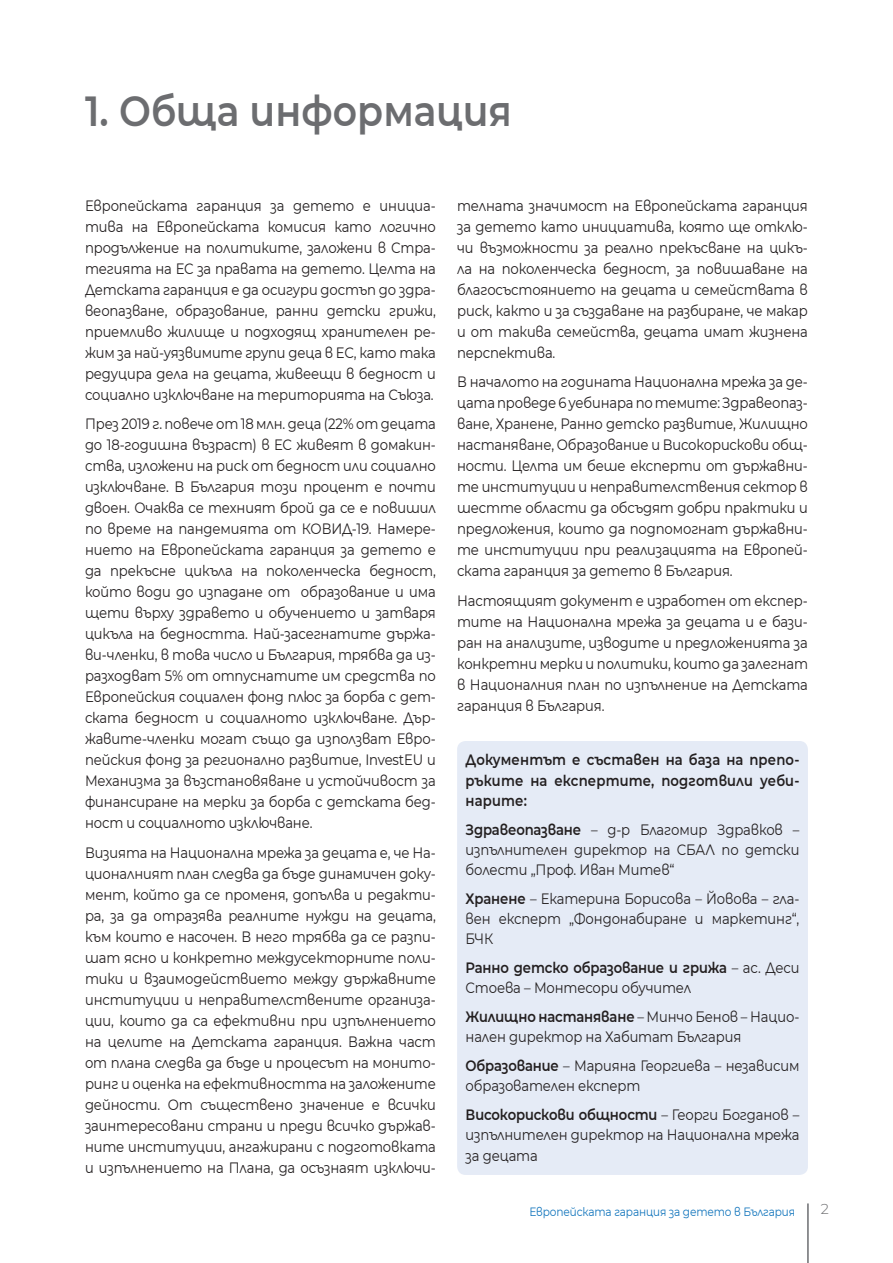
<style>
.page{position:relative;width:893px;height:1263px;background:#fff}
.page>*{position:absolute;margin:0;border:0;box-sizing:border-box;transform-origin:0 0}
.t1{font:600 42px "Montserrat";color:#6c6d70;scale:.9 1}
.t2{font:15px/21px "Montserrat";letter-spacing:-.01em;color:#231f20;text-align:justify;scale:.88 1}
.t3{font:600 15px/20.2px "Montserrat";letter-spacing:.01em;color:#231f20;text-align:justify;scale:.88 1}
.t4{font:300 14.4px "Montserrat";color:#6c6d70}
.t5{font:12px "Montserrat";letter-spacing:-.01em;color:#1074bc;scale:.88 1}
.s1{font-weight:600}
</style>
<div class="page">
<hr style="left:807px;top:1203px;width:2px;height:60px;background:#6c6d70">
<div style="left:457px;top:741px;width:351px;height:434px;background:#e5ebf6;border-radius:9px"></div>
<h1 class="t1" style="left:85px;top:81px;width:476px">1. Обща информация</h1>
<p class="t2" style="left:85px;top:194px;width:400px">Европейската гаранция за детето е инициа&shy;тива на Европейската комисия като логично продължение на политиките, заложени в Стра&shy;тегията на ЕС за правата на детето. Целта на Детската гаранция е да осигури достъп до здра&shy;веопазване, образование, ранни детски грижи, приемливо жилище и подходящ хранителен ре&shy;жим за най-уязвимите групи деца в ЕС, като така редуцира дела на децата, живеещи в бедност и социално изключване на територията на Съюза.</p>
<p class="t2" style="left:85px;top:413px;width:400px">През 2019 г. повече от 18 млн. деца (22% от децата до 18-годишна възраст) в ЕС живеят в домакин&shy;ства, изложени на риск от бедност или социално изключване. В България този процент е почти двоен. Очаква се техният брой да се е повишил по време на пандемията от КОВИД-19. Намере&shy;нието на Европейската гаранция за детето е да прекъсне цикъла на поколенческа бедност, който води до изпадане от образование и има щети върху здравето и обучението и затваря цикъла на бедността. Най-засегнатите държа&shy;ви-членки, в това число и България, трябва да из&shy;разходват 5% от отпуснатите им средства по Европейския социален фонд плюс за борба с дет&shy;ската бедност и социалното изключване. Дър&shy;жавите-членки могат също да използват Евро&shy;пейския фонд за регионално развитие, InvestEU и Механизма за възстановяване и устойчивост за финансиране на мерки за борба с детската бед&shy;ност и социалното изключване.</p>
<p class="t2" style="left:85px;top:841px;width:400px">Визията на Национална мрежа за децата е, че На&shy;ционалният план следва да бъде динамичен доку&shy;мент, който да се променя, допълва и редакти&shy;ра, за да отразява реалните нужди на децата, към които е насочен. В него трябва да се разпи&shy;шат ясно и конкретно междусекторните поли&shy;тики и взаимодействието между държавните институции и неправителствените организа&shy;ции, които да са ефективни при изпълнението на целите на Детската гаранция. Важна част от плана следва да бъде и процесът на монито&shy;ринг и оценка на ефективността на заложените дейности. От съществено значение е всички заинтересовани страни и преди всичко държав&shy;ните институции, ангажирани с подготовката и изпълнението на Плана, да осъзнаят изключи-</p>
<p class="t2" style="left:457px;top:194px;width:400px">телната значимост на Европейската гаранция за детето като инициатива, която ще отклю&shy;чи възможности за реално прекъсване на цикъ&shy;ла на поколенческа бедност, за повишаване на благосъстоянието на децата и семействата в риск, както и за създаване на разбиране, че макар и от такива семейства, децата имат жизнена перспектива.</p>
<p class="t2" style="left:457px;top:371px;width:400px">В началото на годината Национална мрежа за де&shy;цата проведе 6 уебинара по темите: Здравеопаз&shy;ване, Хранене, Ранно детско развитие, Жилищно настаняване, Образование и Високорискови общ&shy;ности. Целта им беше експерти от държавни&shy;те институции и неправителствения сектор в шестте области да обсъдят добри практики и предложения, които да подпомогнат държавни&shy;те институции при реализацията на Европей&shy;ската гаранция за детето в България.</p>
<p class="t2" style="left:457px;top:589px;width:400px">Настоящият документ е изработен от експер&shy;тите на Национална мрежа за децата и е бази&shy;ран на анализите, изводите и предложенията за конкретни мерки и политики, които да залегнат в Националния план по изпълнение на Детската гаранция в България.</p>
<p class="t3" style="left:466px;top:749px;width:381px">Документът е съставен на база на препо&shy;ръките на експертите, подготвили уеби&shy;нарите:</p>
<p class="t2" style="left:466px;top:819px;width:381px;line-height:20.2px"><span class="s1">Здравеопазване</span> – д-р Благомир Здравков – изпълнителен директор на СБАЛ по детски болести „Проф. Иван Митев“</p>
<p class="t2" style="left:466px;top:888px;width:381px;line-height:20.2px"><span class="s1">Хранене</span> – Екатерина Борисова – Йовова – гла&shy;вен експерт „Фондонабиране и маркетинг“, БЧК</p>
<p class="t2" style="left:466px;top:957px;width:381px;line-height:20.2px"><span class="s1">Ранно детско образование и грижа</span> – ас. Деси<br>Стоева – Монтесори обучител</p>
<p class="t2" style="left:466px;top:1006px;width:381px;line-height:20.2px"><span class="s1">Жилищно настаняване</span> – Минчо Бенов – Нацио&shy;нален директор на Хабитат България</p>
<p class="t2" style="left:466px;top:1055px;width:381px;line-height:20.2px"><span class="s1">Образование</span> – Марияна Георгиева – независим образователен експерт</p>
<p class="t2" style="left:466px;top:1104px;width:381px;line-height:20.2px"><span class="s1">Високорискови общности</span> – Георги Богданов – изпълнителен директор на Национална мрежа за децата</p>
<p class="t5" style="left:529px;top:1203px;width:303px">Европейската гаранция за детето в България</p>
<p class="t4" style="left:821px;top:1199px;width:10px">2</p>
</div>
